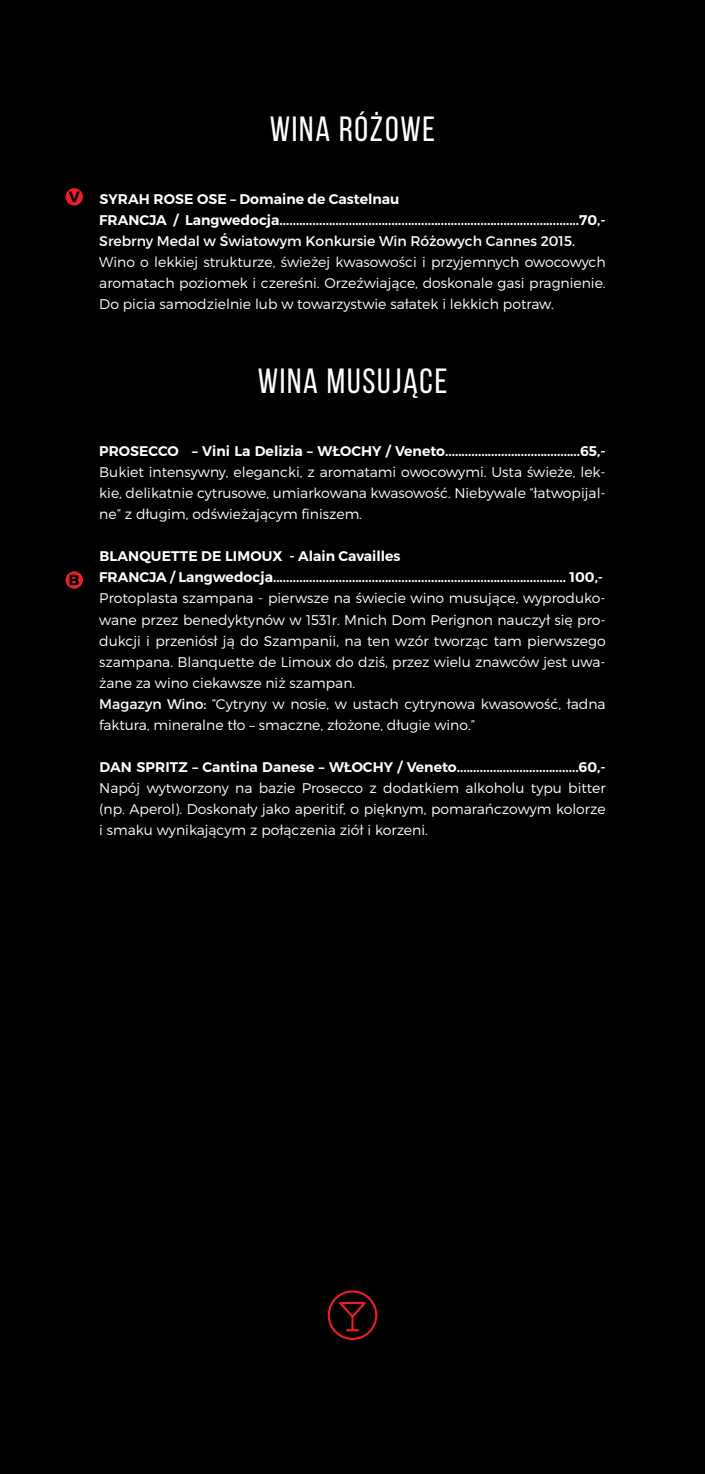
<style>
.page{position:relative;width:705px;height:1474px;background:#fff}
.page>*{position:absolute;margin:0;border:0;box-sizing:border-box;transform-origin:0 0}
.grupa{font:35px "Bebas Neue";letter-spacing:.05em;color:#fff}
.opis{font:300 14px/21px "Montserrat";color:#fff;text-align:justify}
.white-nazwa_i_cena{font:600 14px "Montserrat";color:#fff}
.opis-2{font:14px "Montserrat";color:#fff}
.s1{font-weight:400}
</style>
<div class="page">
<div style="left:0;top:0;width:704px;height:1473px;background:#000"></div>
<svg style="left:65px;top:188px;width:18px;height:17px"></svg>
<svg style="left:69px;top:192px;width:11px;height:10px"></svg>
<svg style="left:65px;top:571px;width:18px;height:17px"></svg>
<svg style="left:70px;top:574px;width:9px;height:11px"></svg>
<svg style="left:327px;top:1290px;width:50px;height:49px"></svg>
<p class="grupa" style="left:270px;top:110px;width:167px">WINA RÓŻOWE</p>
<p class="white-nazwa_i_cena" style="left:99px;top:191px;width:301px">SYRAH ROSE OSE – Domaine de Castelnau</p>
<p class="white-nazwa_i_cena" style="left:99px;top:212px;width:507px">FRANCJA / Langwedocja...........................................................................................70,-</p>
<p class="opis-2" style="left:99px;top:233px;width:477px">Srebrny Medal w Światowym Konkursie Win Różowych Cannes 2015.</p>
<p class="opis" style="left:99px;top:252px;width:508px">Wino o lekkiej strukturze, świeżej kwasowości i przyjemnych owocowych aromatach poziomek i czereśni. Orzeźwiające, doskonale gasi pragnienie.<br>Do picia samodzielnie lub w towarzystwie sałatek i lekkich potraw.</p>
<p class="grupa" style="left:257px;top:362px;width:191px">WINA MUSUJĄCE</p>
<p class="white-nazwa_i_cena" style="left:99px;top:443px;width:507px">PROSECCO – Vini La Delizia – WŁOCHY / Veneto.........................................65,-</p>
<p class="opis" style="left:99px;top:462px;width:507px">Bukiet intensywny, elegancki, z aromatami owocowymi. Usta świeże, lek&shy;kie, delikatnie cytrusowe, umiarkowana kwasowość. Niebywale “łatwopijal&shy;ne” z długim, odświeżającym finiszem.</p>
<p class="white-nazwa_i_cena" style="left:99px;top:548px;width:303px">BLANQUETTE DE LIMOUX - Alain Cavailles</p>
<p class="white-nazwa_i_cena" style="left:99px;top:569px;width:505px">FRANCJA / Langwedocja......................................................................................... 100,-</p>
<p class="opis" style="left:99px;top:588px;width:508px">Protoplasta szampana - pierwsze na świecie wino musujące, wyproduko&shy;wane przez benedyktynów w 1531r. Mnich Dom Perignon nauczył się pro&shy;dukcji i przeniósł ją do Szampanii, na ten wzór tworząc tam pierwszego szampana. Blanquette de Limoux do dziś, przez wielu znawców jest uwa&shy;żane za wino ciekawsze niż szampan.</p>
<p class="opis" style="left:99px;top:693px;width:507px"><span class="s1">Magazyn Wino:</span> “Cytryny w nosie, w ustach cytrynowa kwasowość, ładna faktura, mineralne tło – smaczne, złożone, długie wino.”</p>
<p class="white-nazwa_i_cena" style="left:99px;top:758px;width:507px">DAN SPRITZ – Cantina Danese – WŁOCHY / Veneto.....................................60,-</p>
<p class="opis" style="left:99px;top:777px;width:507px">Napój wytworzony na bazie Prosecco z dodatkiem alkoholu typu bitter (np. Aperol). Doskonały jako aperitif, o pięknym, pomarańczowym kolorze i smaku wynikającym z połączenia ziół i korzeni.</p>
</div>
